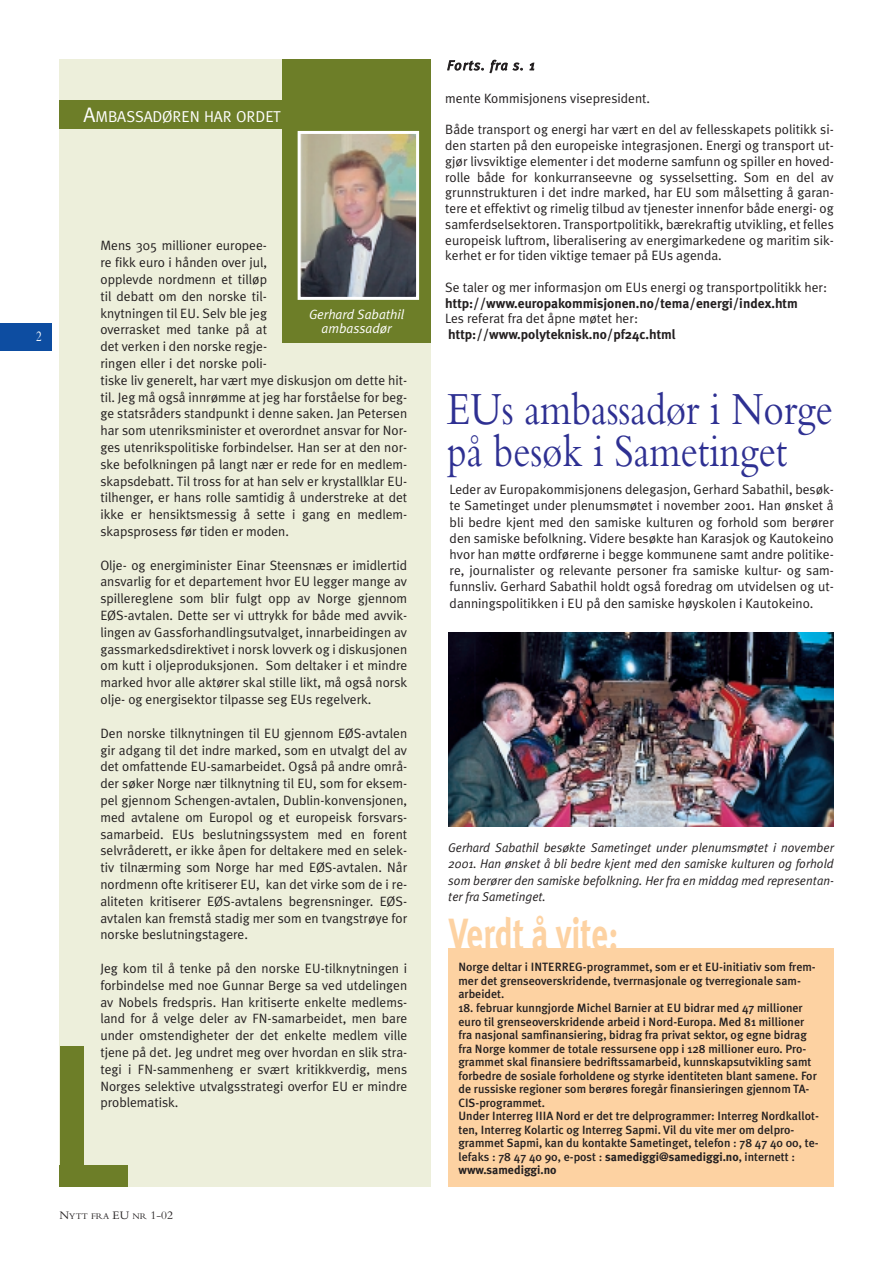
<style>
.page{position:relative;width:893px;height:1262px;background:#fff}
.page>*{position:absolute;margin:0;border:0;box-sizing:border-box;transform-origin:0 0}
.t1{font:48px/42px "Bembo";color:#2e3092;scale:.82 1}
.t2{font:700 45px "Meta Plus";color:#fdd2a2;scale:.73 1}
.t3{font:15.75px "Meta Plus Normal";letter-spacing:-.005em;color:#fff}
.t4{font:15px "Bembo";color:#fff;scale:.75 1}
.t5{font:13.5px/16.8px "Meta Plus Normal";color:#231f20;text-align:justify}
.t6{font:700 13.5px "Meta Plus";color:#231f20}
.t7{font:italic 13.5px/13.5px "Meta Plus Normal";color:#fff;text-align:center}
.t8{font:italic 13.5px "Meta Plus Normal";letter-spacing:.085em;color:#231f20}
.t9{font:italic 12.75px/16.5px "Meta Plus Normal";color:#231f20;text-align:justify}
.t10{font:500 12px/13.5px "Meta Plus";color:#231f20}
.t11{font:9px "Bembo";color:#231f20}
.s1{font-size:21px}
.s2{font-size:12px}
.s3{font-weight:700}
</style>
<div class="page">
<img style="left:448px;top:632px;width:385px;height:194px">
<div style="left:0;top:323px;width:52px;height:28px;background:#0d4da1"></div>
<div style="left:60px;top:60px;width:371px;height:1126px;background:#edefdb"></div>
<div style="left:60px;top:100px;width:231px;height:28px;background:#6d7e28"></div>
<div style="left:282px;top:60px;width:149px;height:283px;background:#6d7e28"></div>
<div style="left:60px;top:1046px;width:23px;height:140px;background:#6d7e28"></div>
<div style="left:60px;top:1165px;width:68px;height:21px;background:#6d7e28"></div>
<img style="left:301px;top:135px;width:114px;height:161px">
<div style="left:297px;top:131px;width:122px;height:169px;border:3px solid #fff"></div>
<div style="left:448px;top:948px;width:385px;height:238px;background:#fdd2a2"></div>
<p class="t3" style="left:84px;top:111px;width:199px"><span class="s1">A</span>MBASSADØREN HAR ORDET</p>
<p class="t4" style="left:36px;top:330px;width:9px">2</p>
<p class="t5" style="left:100px;top:238px;width:308px;text-align:left">Mens 305 millioner europee-<br>re fikk euro i hånden over jul,<br>opplevde nordmenn et tilløp<br>til debatt om den norske til-<br>knytningen til EU. Selv ble jeg<br>overrasket med tanke på at<br>det verken i den norske regje-<br>ringen eller i det norske poli-<br>tiske liv generelt, har vært mye diskusjon om dette hit&shy;til. Jeg må også innrømme at jeg har forståelse for beg&shy;ge statsråders standpunkt i denne saken. Jan Petersen har som utenriksminister et overordnet ansvar for Nor&shy;ges utenrikspolitiske forbindelser. Han ser at den nor&shy;ske befolkningen på langt nær er rede for en medlem&shy;skapsdebatt. Til tross for at han selv er krystallklar EU&shy;tilhenger, er hans rolle samtidig å understreke at det ikke er hensiktsmessig å sette i gang en medlem&shy;skapsprosess før tiden er moden.</p>
<p class="t5" style="left:100px;top:557px;width:308px">Olje- og energiminister Einar Steensnæs er imidlertid ansvarlig for et departement hvor EU legger mange av spillereglene som blir fulgt opp av Norge gjennom EØS-avtalen. Dette ser vi uttrykk for både med avvik&shy;lingen av Gassforhandlingsutvalget, innarbeidingen av gassmarkedsdirektivet i norsk lovverk og i diskusjonen om kutt i oljeproduksjonen. Som deltaker i et mindre marked hvor alle aktører skal stille likt, må også norsk olje- og energisektor tilpasse seg EUs regelverk.</p>
<p class="t5" style="left:100px;top:725px;width:308px">Den norske tilknytningen til EU gjennom EØS-avtalen gir adgang til det indre marked, som en utvalgt del av det omfattende EU-samarbeidet. Også på andre områ&shy;der søker Norge nær tilknytning til EU, som for eksem&shy;pel gjennom Schengen-avtalen, Dublin-konvensjonen, med avtalene om Europol og et europeisk forsvars&shy;samarbeid. EUs beslutningssystem med en forent selvråderett, er ikke åpen for deltakere med en selek&shy;tiv tilnærming som Norge har med EØS-avtalen. Når nordmenn ofte kritiserer EU, kan det virke som de i re&shy;aliteten kritiserer EØS-avtalens begrensninger. EØS&shy;avtalen kan fremstå stadig mer som en tvangstrøye for norske beslutningstagere.</p>
<p class="t5" style="left:100px;top:961px;width:308px">Jeg kom til å tenke på den norske EU-tilknytningen i forbindelse med noe Gunnar Berge sa ved utdelingen av Nobels fredspris. Han kritiserte enkelte medlems&shy;land for å velge deler av FN-samarbeidet, men bare under omstendigheter der det enkelte medlem ville tjene på det. Jeg undret meg over hvordan en slik stra&shy;tegi i FN-sammenheng er svært kritikkverdig, mens Norges selektive utvalgsstrategi overfor EU er mindre problematisk.</p>
<p class="t7" style="left:309px;top:309px;width:97px">Gerhard Sabathil ambassadør</p>
<p class="t11" style="left:60px;top:1213px;width:115px"><span class="s2">N</span>YTT FRA <span class="s2">EU</span> NR <span class="s2">1-02</span></p>
<p class="t8" style="left:447px;top:60px;width:89px">Forts. fra s. 1</p>
<p class="t5" style="left:445px;top:91px;width:206px">mente Kommisjonens visepresident.</p>
<p class="t5" style="left:445px;top:123px;width:390px;line-height:15.8px">Både transport og energi har vært en del av fellesskapets politikk si&shy;den starten på den europeiske integrasjonen. Energi og transport ut&shy;gjør livsviktige elementer i det moderne samfunn og spiller en hoved&shy;rolle både for konkurranseevne og sysselsetting. Som en del av grunnstrukturen i det indre marked, har EU som målsetting å garan&shy;tere et effektivt og rimelig tilbud av tjenester innenfor både energi- og samferdselsektoren. Transportpolitikk, bærekraftig utvikling, et felles europeisk luftrom, liberalisering av energimarkedene og maritim sik&shy;kerhet er for tiden viktige temaer på EUs agenda.</p>
<p class="t5" style="left:445px;top:280px;width:383px">Se taler og mer informasjon om EUs energi og transportpolitikk her:</p>
<p class="t6" style="left:445px;top:298px;width:354px">http://www.europakommisjonen.no/tema/energi/index.htm</p>
<p class="t5" style="left:445px;top:311px;width:194px">Les referat fra det åpne møtet her:</p>
<p class="t6" style="left:448px;top:329px;width:229px">http://www.polyteknisk.no/pf24c.html</p>
<h1 class="t1" style="left:447px;top:392px;width:472px">EUs ambassadør i Norge på besøk i Sametinget</h1>
<p class="t5" style="left:449px;top:482px;width:386px;line-height:16.2px">Leder av Europakommisjonens delegasjon, Gerhard Sabathil, besøk&shy;te Sametinget under plenumsmøtet i november 2001. Han ønsket å bli bedre kjent med den samiske kulturen og forhold som berører den samiske befolkning. Videre besøkte han Karasjok og Kautokeino hvor han møtte ordførerne i begge kommunene samt andre politike&shy;re, journalister og relevante personer fra samiske kultur- og sam&shy;funnsliv. Gerhard Sabathil holdt også foredrag om utvidelsen og ut&shy;danningspolitikken i EU på den samiske høyskolen i Kautokeino.</p>
<p class="t9" style="left:448px;top:840px;width:387px">Gerhard Sabathil besøkte Sametinget under plenumsmøtet i november 2001. Han ønsket å bli bedre kjent med den samiske kulturen og forhold som berører den samiske befolkning. Her fra en middag med representan&shy;ter fra Sametinget.</p>
<h2 class="t2" style="left:449px;top:916px;width:234px">Verdt å vite:</h2>
<p class="t10" style="left:458px;top:961px;width:359px">Norge deltar i INTERREG-programmet, som er et EU-initiativ som frem&shy;mer det grenseoverskridende, tverrnasjonale og tverregionale sam&shy;arbeidet.</p>
<p class="t10" style="left:458px;top:1002px;width:362px">18. februar kunngjorde Michel Barnier at EU bidrar med 47 millioner euro til grenseoverskridende arbeid i Nord-Europa. Med 81 millioner fra nasjonal samfinansiering, bidrag fra privat sektor, og egne bidrag fra Norge kommer de totale ressursene opp i 128 millioner euro. Pro&shy;grammet skal finansiere bedriftssamarbeid, kunnskapsutvikling samt forbedre de sosiale forholdene og styrke identiteten blant samene. For de russiske regioner som berøres foregår finansieringen gjennom TA-CIS-programmet.<br>Under Interreg IIIA Nord er det tre delprogrammer: Interreg Nordkallot&shy;ten, Interreg Kolartic og Interreg Sapmi. Vil du vite mer om delpro&shy;grammet Sapmi, kan du kontakte Sametinget, telefon : 78 47 40 00, te&shy;lefaks : 78 47 40 90, e-post : <span class="s3">samediggi@samediggi.no</span>, internett : <span class="s3">www.samediggi.no</span></p>
</div>
